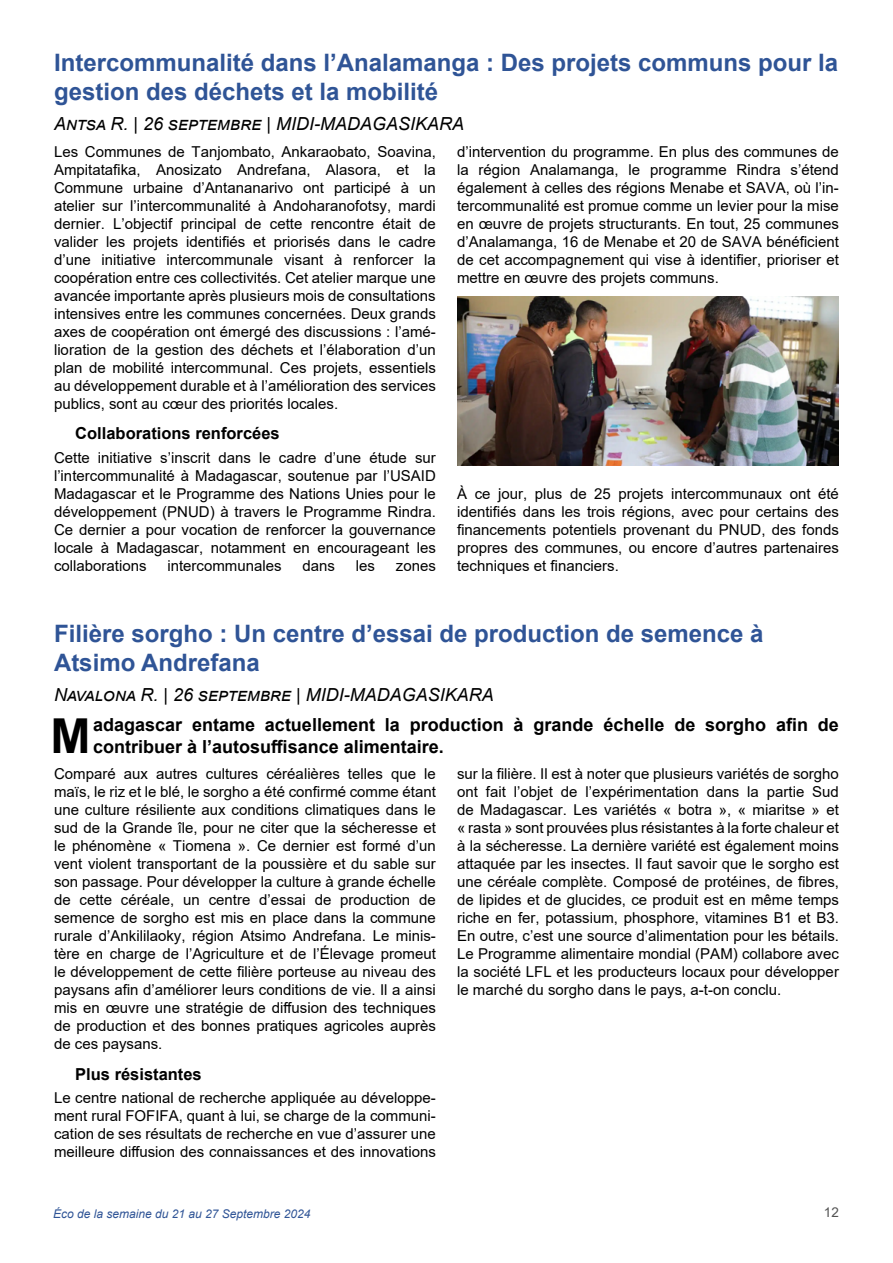
<style>
.page{position:relative;width:893px;height:1263px;background:#fff}
.page>*{position:absolute;margin:0;border:0;box-sizing:border-box;transform-origin:0 0}
.t1{font:700 48.15px "Arial";color:#000}
.t2{font:700 24px/28.8px "Arial";color:#2f5496}
.t3{font:700 18px/21.6px "Arial";color:#000}
.t4{font:italic 18px "Arial";color:#000}
.t5{font:700 16.5px "Arial";color:#000}
.t6{font:15px/18px "Arial";color:#000;text-align:justify}
.t7{font:13.5px "Arial";color:#525252}
.t8{font:italic 12px "Arial";color:#2f5496}
</style>
<div class="page">
<img style="left:457px;top:297px;width:382px;height:169px">
<h2 class="t2" style="left:54px;top:49px;width:786px">Intercommunalité dans l’Analamanga : Des projets communs pour la gestion des déchets et la mobilité</h2>
<p class="t4" style="left:54px;top:112px;width:412px">Antsa R. | 26 septembre | MIDI-MADAGASIKARA</p>
<p class="t6" style="left:54px;top:143px;width:383px">Les Communes de Tanjombato, Ankaraobato, Soavina, Ampitatafika, Anosizato Andrefana, Alasora, et la Commune urbaine d’Antananarivo ont participé à un atelier sur l’intercommunalité à Andoharanofotsy, mardi dernier. L’objectif principal de cette rencontre était de valider les projets identifiés et priorisés dans le cadre d’une initiative intercommunale visant à renforcer la coopération entre ces collectivités. Cet atelier marque une avancée importante après plusieurs mois de consultations intensives entre les communes concernées. Deux grands axes de coopération ont émergé des discussions : l’amé&shy;lioration de la gestion des déchets et l’élaboration d’un plan de mobilité intercommunal. Ces projets, essentiels au développement durable et à l’amélioration des services publics, sont au cœur des priorités locales.</p>
<p class="t5" style="left:75px;top:422px;width:206px">Collaborations renforcées</p>
<p class="t6" style="left:54px;top:448px;width:383px">Cette initiative s’inscrit dans le cadre d’une étude sur l’intercommunalité à Madagascar, soutenue par l’USAID Madagascar et le Programme des Nations Unies pour le développement (PNUD) à travers le Programme Rindra.<br>Ce dernier a pour vocation de renforcer la gouvernance locale à Madagascar, notamment en encourageant les collaborations</p>
<p class="t6" style="left:457px;top:143px;width:383px">d’intervention du programme. En plus des communes de la région Analamanga, le programme Rindra s’étend également à celles des régions Menabe et SAVA, où l’in&shy;tercommunalité est promue comme un levier pour la mise en œuvre de projets structurants. En tout, 25 communes d’Analamanga, 16 de Menabe et 20 de SAVA bénéficient de cet accompagnement qui vise à identifier, prioriser et mettre en œuvre des projets communs.</p>
<p class="t6" style="left:457px;top:485px;width:383px">À ce jour, plus de 25 projets intercommunaux ont été identifiés dans les trois régions, avec pour certains des financements potentiels provenant du PNUD, des fonds propres des communes, ou encore d’autres partenaires techniques et financiers.</p>
<p class="t6" style="left:167px;top:556px;width:116px">intercommunales</p>
<p class="t6" style="left:302px;top:556px;width:34px">dans</p>
<p class="t6" style="left:356px;top:556px;width:21px">les</p>
<p class="t6" style="left:396px;top:556px;width:42px">zones</p>
<h2 class="t2" style="left:54px;top:620px;width:711px">Filière sorgho : Un centre d’essai de production de semence à<br>Atsimo Andrefana</h2>
<p class="t4" style="left:54px;top:683px;width:441px">Navalona R. | 26 septembre | MIDI-MADAGASIKARA</p>
<h1 class="t1" style="left:51px;top:702px;width:42px">M</h1>
<p class="t3" style="left:93px;top:714px;width:747px">adagascar entame actuellement la production à grande échelle de sorgho afin de contribuer à l’autosuffisance alimentaire.</p>
<p class="t6" style="left:54px;top:765px;width:383px">Comparé aux autres cultures céréalières telles que le maïs, le riz et le blé, le sorgho a été confirmé comme étant une culture résiliente aux conditions climatiques dans le sud de la Grande île, pour ne citer que la sécheresse et le phénomène « Tiomena ». Ce dernier est formé d’un vent violent transportant de la poussière et du sable sur son passage. Pour développer la culture à grande échelle de cette céréale, un centre d’essai de production de semence de sorgho est mis en place dans la commune rurale d’Ankililaoky, région Atsimo Andrefana. Le minis&shy;tère en charge de l’Agriculture et de l’Élevage promeut le développement de cette filière porteuse au niveau des paysans afin d’améliorer leurs conditions de vie. Il a ainsi mis en œuvre une stratégie de diffusion des techniques de production et des bonnes pratiques agricoles auprès de ces paysans.</p>
<p class="t5" style="left:75px;top:1062px;width:128px">Plus résistantes</p>
<p class="t6" style="left:54px;top:1089px;width:383px">Le centre national de recherche appliquée au développe&shy;ment rural FOFIFA, quant à lui, se charge de la communi&shy;cation de ses résultats de recherche en vue d’assurer une meilleure diffusion des connaissances et des innovations</p>
<p class="t6" style="left:457px;top:765px;width:383px">sur la filière. Il est à noter que plusieurs variétés de sorgho ont fait l’objet de l’expérimentation dans la partie Sud de Madagascar. Les variétés « botra », « miaritse » et « rasta » sont prouvées plus résistantes à la forte chaleur et à la sécheresse. La dernière variété est également moins attaquée par les insectes. Il faut savoir que le sorgho est une céréale complète. Composé de protéines, de fibres, de lipides et de glucides, ce produit est en même temps riche en fer, potassium, phosphore, vitamines B1 et B3.<br>En outre, c’est une source d’alimentation pour les bétails.<br>Le Programme alimentaire mondial (PAM) collabore avec la société LFL et les producteurs locaux pour développer le marché du sorgho dans le pays, a-t-on conclu.</p>
<p class="t8" style="left:53px;top:1205px;width:259px">Éco de la semaine du 21 au 27 Septembre 2024</p>
<p class="t7" style="left:824px;top:1203px;width:17px">12</p>
</div>
